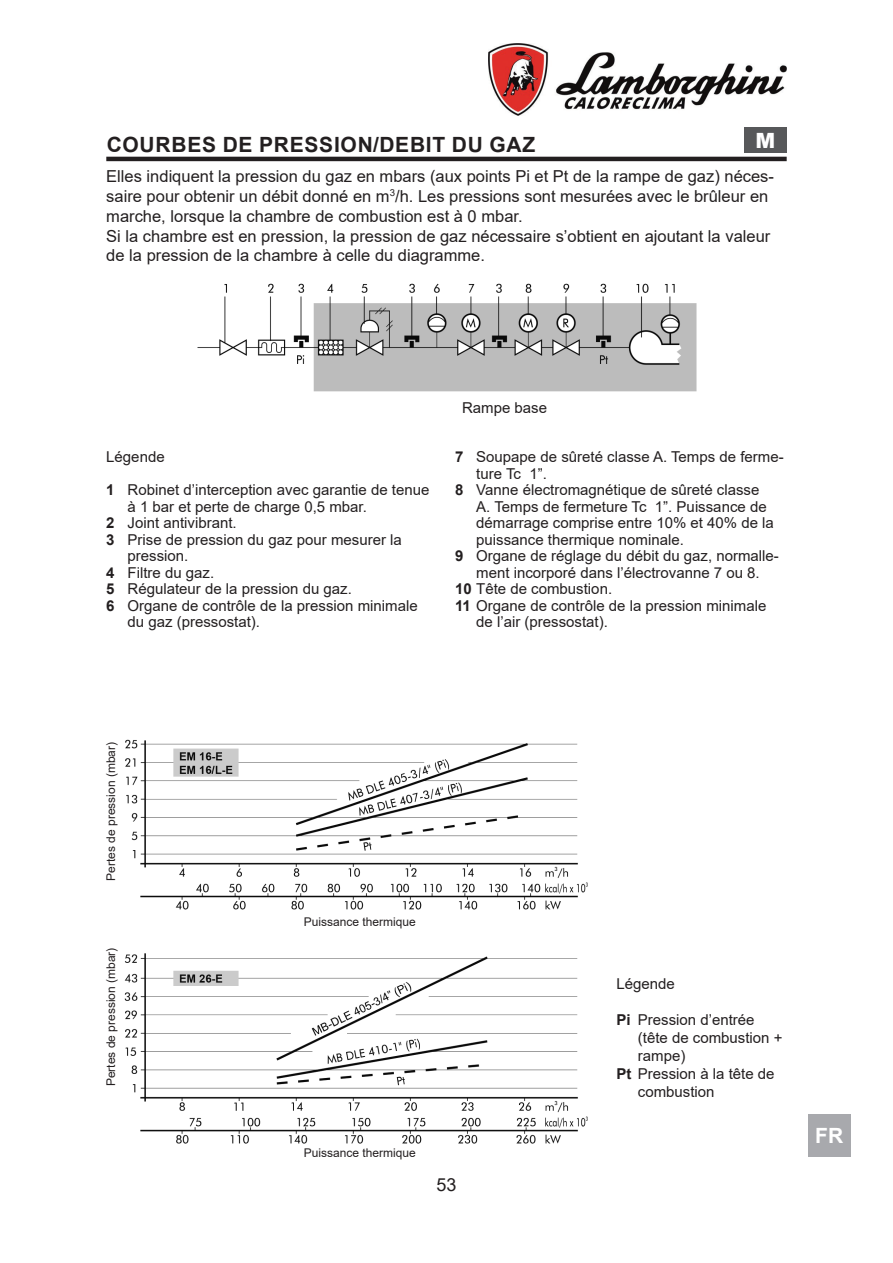
<style>
.page{position:relative;width:893px;height:1263px;background:#fff}
.page>*{position:absolute;margin:0;border:0;box-sizing:border-box;transform-origin:0 0}
.titoletto{font:700 21px "Arial";letter-spacing:.035em;color:#231f20}
.t1{font:700 21px "Arial";color:#fff}
.t2{font:900 21px "Arial";color:#fff}
.t3{font:18px "Arial";color:#231f20}
.arial_11{font:16.5px/19.8px "Arial";color:#231f20}
.arial_11-2{font:15px/18px "Arial";color:#231f20}
.arial_11-3{font:12px "Arial";color:#231f20}
.s1{font-weight:700}
</style>
<div class="page">
<img style="left:488px;top:43px;width:299px;height:73px">
<div style="left:808px;top:1114px;width:42px;height:43px;background:#a8a9ad"></div>
<hr style="left:106px;top:157px;width:681px;height:4px;background:#231f20">
<div style="left:744px;top:128px;width:43px;height:25px;background:#57585a"></div>
<img style="left:124px;top:739px;width:464px;height:405px">
<img style="left:197px;top:283px;width:500px;height:109px">
<p class="titoletto" style="left:107px;top:130px;width:430px">COURBES DE PRESSION/DEBIT DU GAZ</p>
<p class="t2" style="left:755px;top:125px;width:21px">M</p>
<p class="arial_11" style="left:106px;top:166px;width:669px">Elles indiquent la pression du gaz en mbars (aux points Pi et Pt de la rampe de gaz) néces&shy;saire pour obtenir un débit donné en m<sup>3</sup>/h. Les pressions sont mesurées avec le brûleur en marche, lorsque la chambre de combustion est à 0 mbar.</p>
<p class="arial_11" style="left:106px;top:226px;width:665px">Si la chambre est en pression, la pression de gaz nécessaire s’obtient en ajoutant la valeur de la pression de la chambre à celle du diagramme.</p>
<p class="arial_11-2" style="left:106px;top:448px;width:60px">Légende</p>
<p class="arial_11-2" style="left:128px;top:482px;width:303px;line-height:16.5px;text-indent:-21px"><span class="s1">1</span> Robinet d’interception avec garantie de tenue à 1 bar et perte de charge 0,5 mbar.</p>
<p class="arial_11-2" style="left:106px;top:514px;width:132px"><span class="s1">2</span> Joint antivibrant.</p>
<p class="arial_11-2" style="left:128px;top:531px;width:276px;line-height:16.5px;text-indent:-21px"><span class="s1">3</span> Prise de pression du gaz pour mesurer la pression.</p>
<p class="arial_11-2" style="left:106px;top:563px;width:109px"><span class="s1">4</span> Filtre du gaz.</p>
<p class="arial_11-2" style="left:106px;top:580px;width:247px"><span class="s1">5</span> Régulateur de la pression du gaz.</p>
<p class="arial_11-2" style="left:128px;top:597px;width:292px;line-height:16.5px;text-indent:-21px"><span class="s1">6</span> Organe de contrôle de la pression minimale du gaz (pressostat).</p>
<p class="arial_11-2" style="left:462px;top:399px;width:87px">Rampe base</p>
<p class="arial_11-2" style="left:455px;top:448px;width:330px"><span class="s1">7</span> Soupape de sûreté classe A. Temps de ferme-</p>
<p class="arial_11-2" style="left:476px;top:464px;width:72px">ture Tc 1”.</p>
<p class="arial_11-2" style="left:455px;top:481px;width:306px"><span class="s1">8</span> Vanne électromagnétique de sûreté classe</p>
<p class="arial_11-2" style="left:476px;top:497px;width:292px">A. Temps de fermeture Tc 1”. Puissance de</p>
<p class="arial_11-2" style="left:476px;top:514px;width:299px">démarrage comprise entre 10% et 40% de la</p>
<p class="arial_11-2" style="left:476px;top:530px;width:209px">puissance thermique nominale.</p>
<p class="arial_11-2" style="left:455px;top:547px;width:325px"><span class="s1">9</span> Organe de réglage du débit du gaz, normalle-</p>
<p class="arial_11-2" style="left:476px;top:563px;width:285px">ment incorporé dans l’électrovanne 7 ou 8.</p>
<p class="arial_11-2" style="left:455px;top:580px;width:159px"><span class="s1">10</span> Tête de combustion.</p>
<p class="arial_11-2" style="left:455px;top:596px;width:313px"><span class="s1">11</span> Organe de contrôle de la pression minimale</p>
<p class="arial_11-2" style="left:476px;top:613px;width:133px">de l’air (pressostat).</p>
<p class="arial_11-3" style="left:103px;top:881px;width:140px;rotate:-90deg">Pertes de pression (mbar)</p>
<p class="arial_11-3" style="left:103px;top:1086px;width:140px;rotate:-90deg">Pertes de pression (mbar)</p>
<p class="arial_11-3" style="left:304px;top:913px;width:114px">Puissance thermique</p>
<p class="arial_11-3" style="left:304px;top:1144px;width:114px">Puissance thermique</p>
<p class="t3" style="left:436px;top:1172px;width:22px">53</p>
<p class="arial_11-2" style="left:617px;top:975px;width:60px">Légende</p>
<p class="arial_11-2" style="left:638px;top:1011px;width:146px;text-indent:-21px"><span class="s1">Pi</span> Pression d’entrée (tête de combustion + rampe)</p>
<p class="arial_11-2" style="left:638px;top:1065px;width:138px;text-indent:-21px"><span class="s1">Pt</span> Pression à la tête de combustion</p>
<h1 class="t1" style="left:815px;top:1121px;width:29px">FR</h1>
</div>
